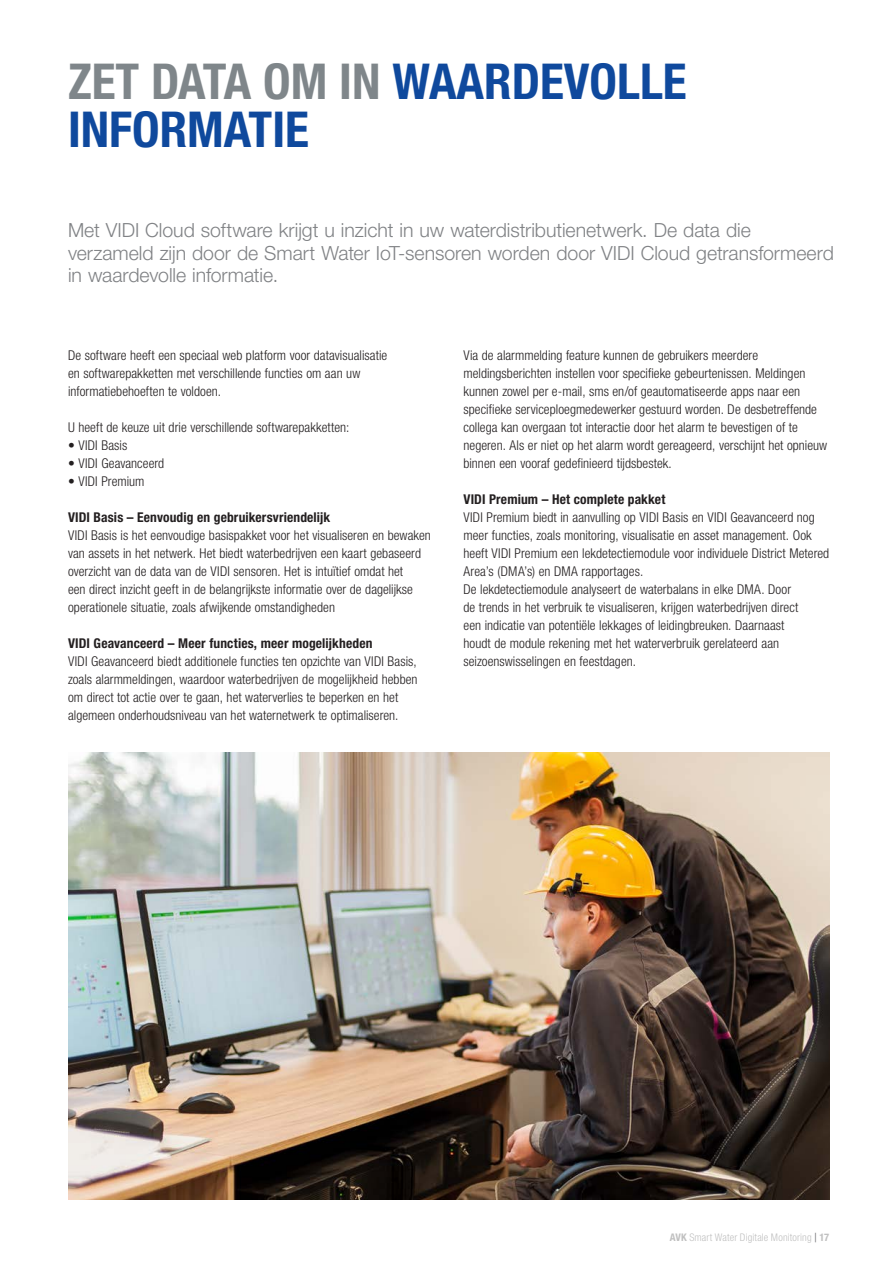
<style>
.page{position:relative;width:893px;height:1263px;background:#fff}
.page>*{position:absolute;margin:0;border:0;box-sizing:border-box;transform-origin:0 0}
.HEADLINE_39_36{font:700 condensed 49.5px/48px "Helvetica Neue LT Pro";color:#0f499d}
.INTRO_TEXT{font:300 19.5px/22.5px "Helvetica Neue LT Pro";letter-spacing:-.005em;color:#808285}
.BODY{font:300 condensed 13.5px/18px "Helvetica Neue LT Pro";letter-spacing:.005em;color:#231f20}
.BODY-2{font:700 condensed 13.5px "Helvetica Neue LT Pro";letter-spacing:.01em;color:#231f20}
.t1{font:300 condensed 10.5px "Helvetica Neue LT Pro";letter-spacing:.01em;color:#c0c0c0}
.s1{color:#7f868a}
.s2{font-weight:700}
.s3{font-family:"Times New Roman";font-weight:700;font-stretch:normal;color:#6c6d70}
</style>
<div class="page">
<img style="left:68px;top:753px;width:761px;height:446px">
<p class="HEADLINE_39_36" style="left:68px;top:57px;width:620px"><span class="s1">ZET DATA OM IN</span> WAARDEVOLLE<br>INFORMATIE</p>
<p class="INTRO_TEXT" style="left:68px;top:219px;width:767px">Met VIDI Cloud software krijgt u inzicht in uw waterdistributienetwerk. De data die verzameld zijn door de Smart Water IoT-sensoren worden door VIDI Cloud getransformeerd in waardevolle informatie.</p>
<p class="BODY" style="left:68px;top:346px;width:321px">De software heeft een speciaal web platform voor datavisualisatie en softwarepakketten met verschillende functies om aan uw informatiebehoeften te voldoen.</p>
<p class="BODY" style="left:68px;top:418px;width:283px">U heeft de keuze uit drie verschillende softwarepakketten:</p>
<p class="BODY" style="left:68px;top:436px;width:61px">• VIDI Basis</p>
<p class="BODY" style="left:68px;top:454px;width:98px">• VIDI Geavanceerd</p>
<p class="BODY" style="left:68px;top:472px;width:78px">• VIDI Premium</p>
<p class="BODY-2" style="left:68px;top:509px;width:264px">VIDI Basis – Eenvoudig en gebruikersvriendelijk</p>
<p class="BODY" style="left:68px;top:526px;width:364px">VIDI Basis is het eenvoudige basispakket voor het visualiseren en bewaken van assets in het netwerk. Het biedt waterbedrijven een kaart gebaseerd overzicht van de data van de VIDI sensoren. Het is intuïtief omdat het<br>een direct inzicht geeft in de belangrijkste informatie over de dagelijkse operationele situatie, zoals afwijkende omstandigheden</p>
<p class="BODY-2" style="left:68px;top:635px;width:306px">VIDI Geavanceerd – Meer functies, meer mogelijkheden</p>
<p class="BODY" style="left:68px;top:652px;width:351px">VIDI Geavanceerd biedt additionele functies ten opzichte van VIDI Basis, zoals alarmmeldingen, waardoor waterbedrijven de mogelijkheid hebben om direct tot actie over te gaan, het waterverlies te beperken en het algemeen onderhoudsniveau van het waternetwerk te optimaliseren.</p>
<p class="BODY" style="left:463px;top:346px;width:365px">Via de alarmmelding feature kunnen de gebruikers meerdere meldingsberichten instellen voor specifieke gebeurtenissen. Meldingen kunnen zowel per e-mail, sms en/of geautomatiseerde apps naar een specifieke serviceploegmedewerker gestuurd worden. De desbetreffende collega kan overgaan tot interactie door het alarm te bevestigen of te negeren. Als er niet op het alarm wordt gereageerd, verschijnt het opnieuw binnen een vooraf gedefinieerd tijdsbestek.</p>
<p class="BODY-2" style="left:463px;top:491px;width:203px">VIDI Premium – Het complete pakket</p>
<p class="BODY" style="left:463px;top:508px;width:367px">VIDI Premium biedt in aanvulling op VIDI Basis en VIDI Geavanceerd nog meer functies, zoals monitoring, visualisatie en asset management. Ook heeft VIDI Premium een lekdetectiemodule voor individuele District Metered Area’s (DMA’s) en DMA rapportages.</p>
<p class="BODY" style="left:463px;top:580px;width:336px">De lekdetectiemodule analyseert de waterbalans in elke DMA. Door de trends in het verbruik te visualiseren, krijgen waterbedrijven direct een indicatie van potentiële lekkages of leidingbreuken. Daarnaast houdt de module rekening met het waterverbruik gerelateerd aan seizoenswisselingen en feestdagen.</p>
<p class="t1" style="left:670px;top:1231px;width:161px"><span class="s2">AVK</span> Smart Water Digitale Monitoring <span class="s3">|</span> <span class="s2">17</span></p>
</div>
